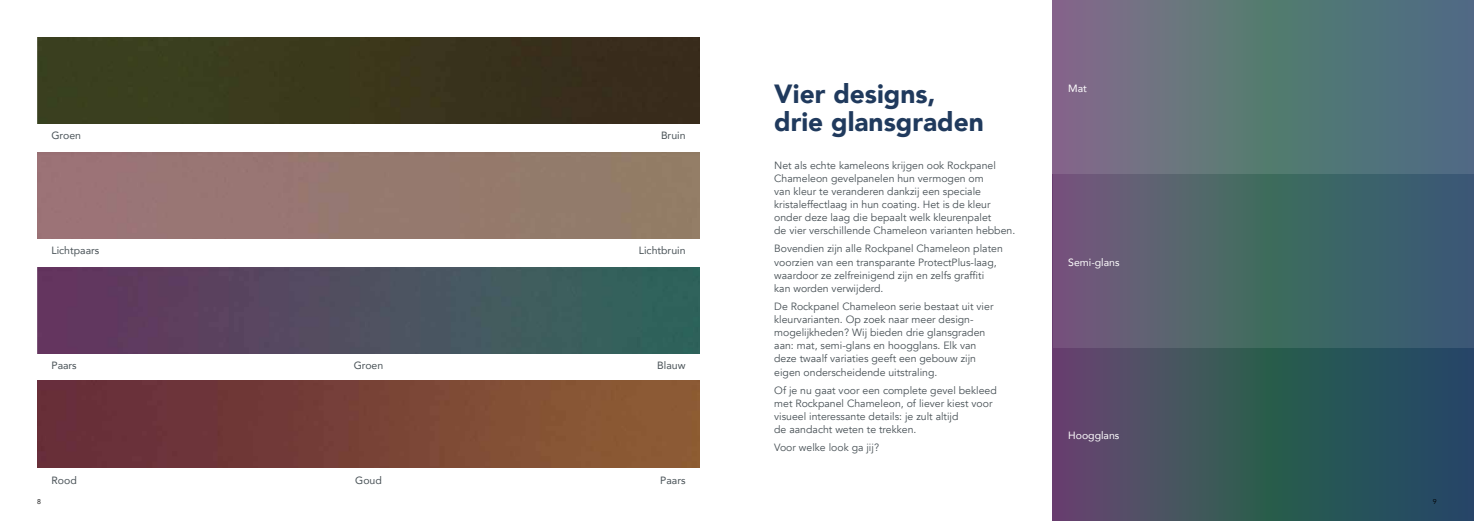
<style>
.page{position:relative;width:1474px;height:521px;background:#fff}
.page>*{position:absolute;margin:0;border:0;box-sizing:border-box;transform-origin:0 0}
.t1{font:900 26.25px/28px "Avenir";color:#203a5d}
.t2{font:10.5px/13.1px "Avenir";color:#485156}
.t3{font:10.5px "Avenir";color:#485156}
.t4{font:10.5px "Avenir";color:#fff}
.t5{font:7px "Avenir";color:#000}
</style>
<div class="page">
<svg style="left:1052px;top:347px;width:421px;height:174px;background:#39515d"></svg>
<svg style="left:1052px;top:0;width:421px;height:174px;background:#5f727c"></svg>
<svg style="left:1052px;top:174px;width:421px;height:173px;background:#4c616c"></svg>
<img style="left:37px;top:37px;width:662px;height:86px">
<img style="left:37px;top:152px;width:662px;height:86px">
<img style="left:37px;top:267px;width:662px;height:86px">
<img style="left:37px;top:381px;width:662px;height:86px">
<p class="t3" style="left:51px;top:127px;width:31px">Groen</p>
<p class="t3" style="left:661px;top:127px;width:26px">Bruin</p>
<p class="t3" style="left:51px;top:242px;width:49px">Lichtpaars</p>
<p class="t3" style="left:639px;top:242px;width:48px">Lichtbruin</p>
<p class="t3" style="left:51px;top:357px;width:27px">Paars</p>
<p class="t3" style="left:354px;top:357px;width:31px">Groen</p>
<p class="t3" style="left:657px;top:357px;width:30px">Blauw</p>
<p class="t5" style="left:37px;top:497px;width:5px">8</p>
<p class="t3" style="left:51px;top:472px;width:27px">Rood</p>
<p class="t3" style="left:355px;top:472px;width:28px">Goud</p>
<p class="t3" style="left:660px;top:472px;width:27px">Paars</p>
<h1 class="t1" style="left:774px;top:79px;width:211px">Vier designs, drie glansgraden</h1>
<p class="t4" style="left:1068px;top:80px;width:20px">Mat</p>
<p class="t2" style="left:774px;top:159px;width:242px">Net als echte kameleons krijgen ook Rockpanel Chameleon gevelpanelen hun vermogen om<br>van kleur te veranderen dankzij een speciale kristaleffectlaag in hun coating. Het is de kleur onder deze laag die bepaalt welk kleurenpalet<br>de vier verschillende Chameleon varianten hebben.</p>
<p class="t2" style="left:774px;top:242px;width:230px">Bovendien zijn alle Rockpanel Chameleon platen voorzien van een transparante ProtectPlus-laag, waardoor ze zelfreinigend zijn en zelfs graffiti kan worden verwijderd.</p>
<p class="t2" style="left:774px;top:300px;width:221px">De Rockpanel Chameleon serie bestaat uit vier kleurvarianten. Op zoek naar meer design&shy;mogelijkheden? Wij bieden drie glansgraden aan: mat, semi-glans en hoogglans. Elk van deze twaalf variaties geeft een gebouw zijn eigen onderscheidende uitstraling.</p>
<p class="t2" style="left:774px;top:384px;width:224px">Of je nu gaat voor een complete gevel bekleed met Rockpanel Chameleon, of liever kiest voor visueel interessante details: je zult altijd<br>de aandacht weten te trekken.</p>
<p class="t2" style="left:774px;top:441px;width:106px">Voor welke look ga jij?</p>
<p class="t4" style="left:1068px;top:254px;width:53px">Semi-glans</p>
<p class="t4" style="left:1068px;top:427px;width:53px">Hoogglans</p>
<p class="t5" style="left:1432px;top:497px;width:5px">9</p>
</div>
